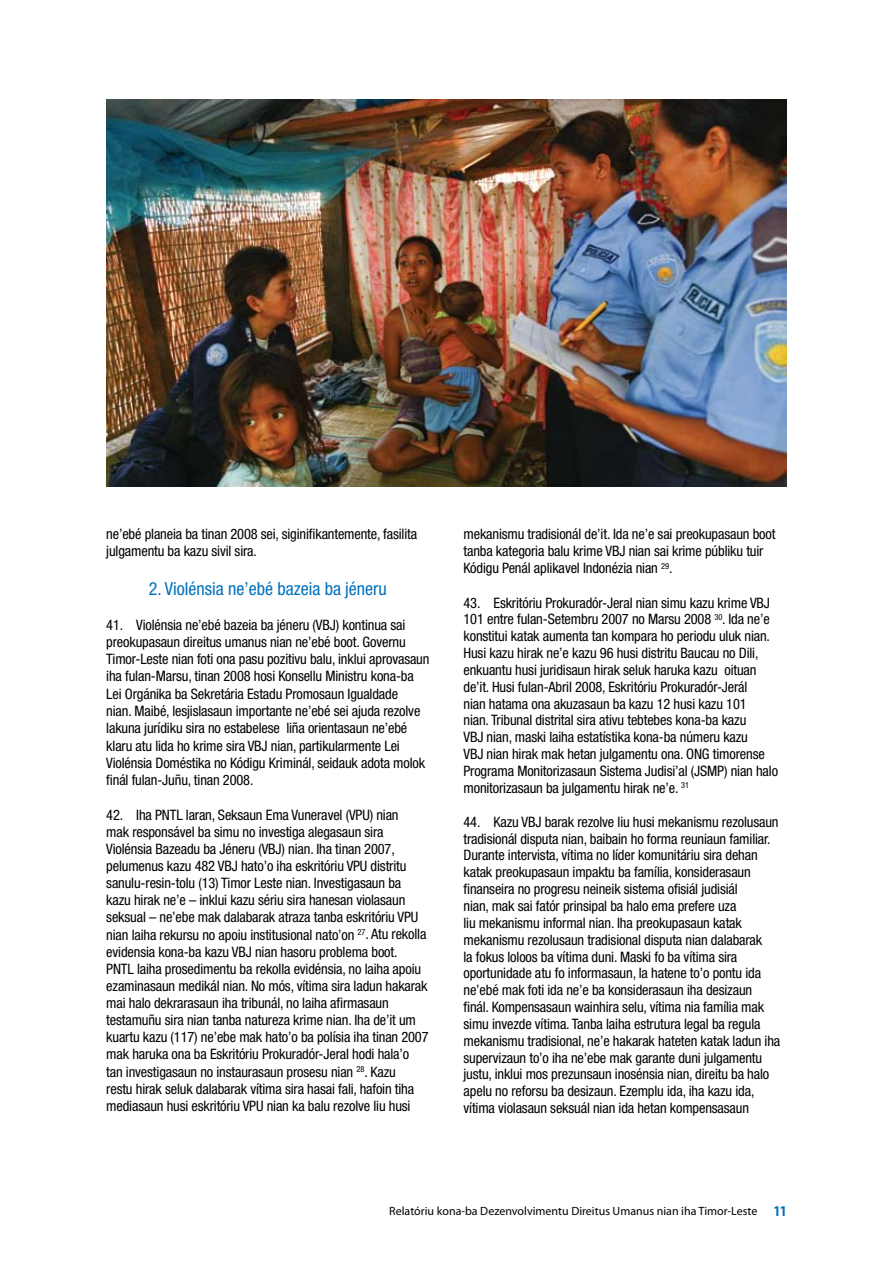
<style>
.page{position:relative;width:893px;height:1263px;background:#fff}
.page>*{position:absolute;margin:0;border:0;box-sizing:border-box;transform-origin:0 0}
.t1{font:condensed 18px "Helvetica Neue LT Std";color:#0071bc}
.t2{font:condensed 14.4px/16.8px "Helvetica Neue LT Std";letter-spacing:-.01em;color:#000}
.t3{font:12px "Myriad Pro";color:#000}
.s1{font-weight:700;font-stretch:condensed;font-size:15px;color:#0071bc}
</style>
<div class="page">
<img style="left:106px;top:99px;width:681px;height:387px">
<p class="t2" style="left:106px;top:525px;width:312px;line-height:17.2px">ne’ebé planeia ba tinan 2008 sei, siginifikantemente, fasilita julgamentu ba kazu sivil sira.</p>
<p class="t1" style="left:149px;top:578px;width:240px">2. Violénsia ne’ebé bazeia ba jéneru</p>
<p class="t2" style="left:106px;top:616px;width:325px;line-height:17.2px">41. Violénsia ne’ebé bazeia ba jéneru (VBJ) kontinua sai preokupasaun direitus umanus nian ne’ebé boot. Governu Timor-Leste nian foti ona pasu pozitivu balu, inklui aprovasaun iha fulan-Marsu, tinan 2008 hosi Konsellu Ministru kona-ba Lei Orgánika ba Sekretária Estadu Promosaun Igualdade<br>nian. Maibé, lesjislasaun importante ne’ebé sei ajuda rezolve lakuna jurídiku sira no estabelese liña orientasaun ne’ebé klaru atu lida ho krime sira VBJ nian, partikularmente Lei Violénsia Doméstika no Kódigu Kriminál, seidauk adota molok finál fulan-Juñu, tinan 2008.</p>
<p class="t2" style="left:106px;top:806px;width:324px">42. Iha PNTL laran, Seksaun Ema Vuneravel (VPU) nian<br>mak responsável ba simu no investiga alegasaun sira Violénsia Bazeadu ba Jéneru (VBJ) nian. Iha tinan 2007, pelumenus kazu 482 VBJ hato’o iha eskritóriu VPU distritu sanulu-resin-tolu (13) Timor Leste nian. Investigasaun ba kazu hirak ne’e – inklui kazu sériu sira hanesan violasaun seksual – ne’ebe mak dalabarak atraza tanba eskritóriu VPU nian laiha rekursu no apoiu institusional nato’on <sup>27</sup>. Atu rekolla evidensia kona-ba kazu VBJ nian hasoru problema boot.<br>PNTL laiha prosedimentu ba rekolla evidénsia, no laiha apoiu ezaminasaun medikál nian. No mós, vítima sira ladun hakarak mai halo dekrarasaun iha tribunál, no laiha afirmasaun testamuñu sira nian tanba natureza krime nian. Iha de’it um kuartu kazu (117) ne’ebe mak hato’o ba polísia iha tinan 2007 mak haruka ona ba Eskritóriu Prokuradór-Jeral hodi hala’o tan investigasaun no instaurasaun prosesu nian <sup>28</sup>. Kazu<br>restu hirak seluk dalabarak vítima sira hasai fali, hafoin tiha mediasaun husi eskritóriu VPU nian ka balu rezolve liu husi</p>
<p class="t2" style="left:463px;top:525px;width:313px;line-height:17.2px">mekanismu tradisionál de’it. Ida ne’e sai preokupasaun boot tanba kategoria balu krime VBJ nian sai krime públiku tuir<br>Kódigu Penál aplikavel Indonézia nian <sup>29</sup>.</p>
<p class="t2" style="left:463px;top:594px;width:316px">43. Eskritóriu Prokuradór-Jeral nian simu kazu krime VBJ 101 entre fulan-Setembru 2007 no Marsu 2008 <sup>30</sup>. Ida ne’e konstitui katak aumenta tan kompara ho periodu uluk nian.<br>Husi kazu hirak ne’e kazu 96 husi distritu Baucau no Dili, enkuantu husi juridisaun hirak seluk haruka kazu oituan de’it. Husi fulan-Abril 2008, Eskritóriu Prokuradór-Jerál<br>nian hatama ona akuzasaun ba kazu 12 husi kazu 101<br>nian. Tribunal distrital sira ativu tebtebes kona-ba kazu<br>VBJ nian, maski laiha estatístika kona-ba númeru kazu<br>VBJ nian hirak mak hetan julgamentu ona. ONG timorense Programa Monitorizasaun Sistema Judisi’al (JSMP) nian halo monitorizasaun ba julgamentu hirak ne’e. <sup>31</sup></p>
<p class="t2" style="left:463px;top:813px;width:318px">44. Kazu VBJ barak rezolve liu husi mekanismu rezolusaun tradisionál disputa nian, baibain ho forma reuniaun familiar.<br>Durante intervista, vítima no líder komunitáriu sira dehan katak preokupasaun impaktu ba família, konsiderasaun finanseira no progresu neineik sistema ofisiál judisiál<br>nian, mak sai fatór prinsipal ba halo ema prefere uza<br>liu mekanismu informal nian. Iha preokupasaun katak mekanismu rezolusaun tradisional disputa nian dalabarak<br>la fokus loloos ba vítima duni. Maski fo ba vítima sira oportunidade atu fo informasaun, la hatene to’o pontu ida ne’ebé mak foti ida ne’e ba konsiderasaun iha desizaun finál. Kompensasaun wainhira selu, vítima nia família mak simu invezde vítima. Tanba laiha estrutura legal ba regula mekanismu tradisional, ne’e hakarak hateten katak ladun iha supervizaun to’o iha ne’ebe mak garante duni julgamentu justu, inklui mos prezunsaun inosénsia nian, direitu ba halo apelu no reforsu ba desizaun. Ezemplu ida, iha kazu ida, vítima violasaun seksuál nian ida hetan kompensasaun</p>
<p class="t3" style="left:389px;top:1203px;width:399px">Relatóriu kona-ba Dezenvolvimentu Direitus Umanus nian iha Timor-Leste <span class="s1">11</span></p>
</div>
